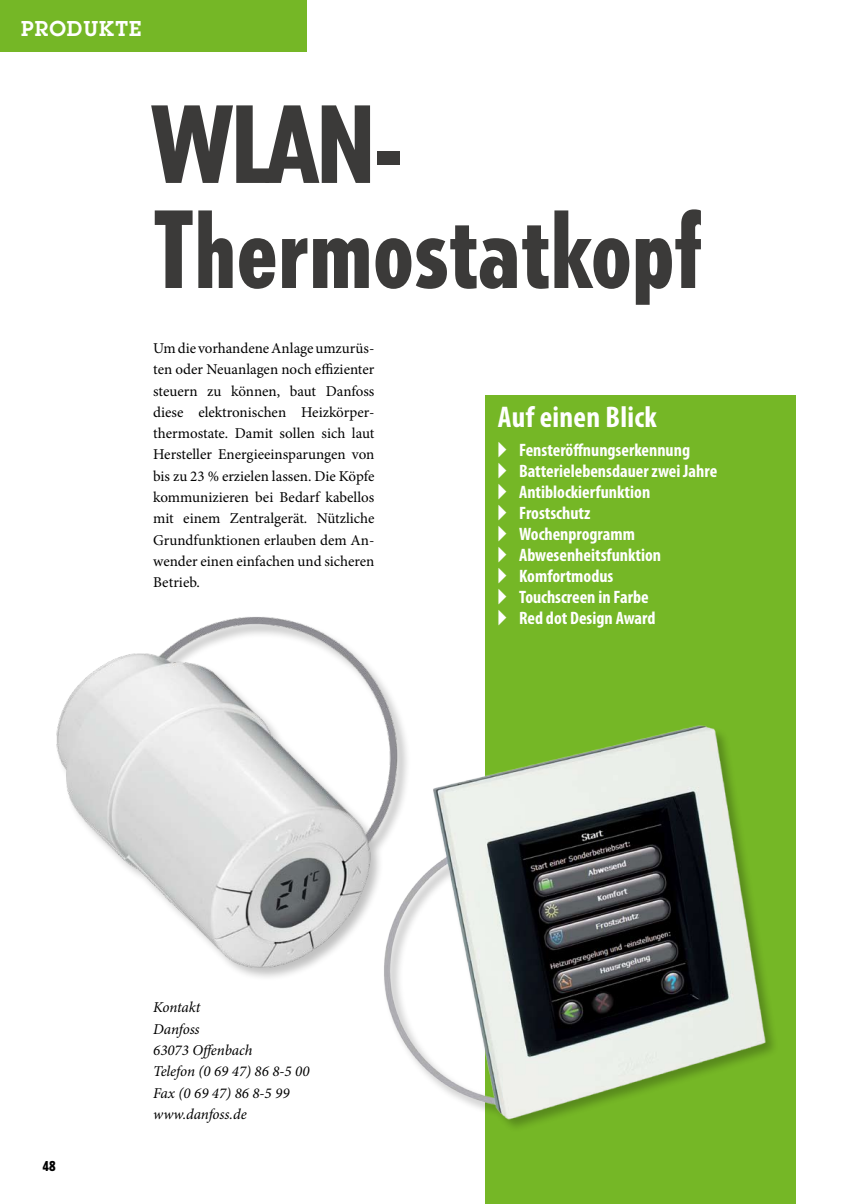
<style>
.page{position:relative;width:851px;height:1204px;background:#fff}
.page>*{position:absolute;margin:0;border:0;box-sizing:border-box;transform-origin:0 0}
.t1{font:800 condensed 105px/105px "Tempo Std";color:#3b3a39}
.t2{font:700 condensed 30px "Myriad Pro";letter-spacing:.01em;color:#fff}
.t3{font:600 21px "Lubalin Graph Std";letter-spacing:.05em;color:#fff}
.t4{font:700 condensed 18px/21px "Myriad Pro";color:#fff}
.t5{font:15px/21.3px "Minion Pro";color:#000;text-align:justify}
.t6{font:italic 15px/21.3px "Minion Pro";letter-spacing:-.005em;color:#000}
.t7{font:800 condensed 13.5px "Tempo Std";color:#000}
</style>
<div class="page">
<img style="left:56px;top:617px;width:320px;height:361px">
<div style="left:0;top:0;width:306px;height:51px;background:#75b726"></div>
<div style="left:485px;top:395px;width:310px;height:808px;background:#75b726"></div>
<img style="left:376px;top:675px;width:398px;height:453px">
<h3 class="t3" style="left:21px;top:15px;width:121px">PRODUKTE</h3>
<h1 class="t1" style="left:153px;top:91px;width:550px">WLAN-<br>Thermostatkopf</h1>
<p class="t5" style="left:153px;top:338px;width:223px">Um die vorhandene Anlage umzurüs&shy;ten oder Neuanlagen noch effizienter steuern zu können, baut Danfoss diese elektronischen Heizkörper&shy;thermostate. Damit sollen sich laut Hersteller Energieeinsparungen von bis zu 23 % erzielen lassen. Die Köpfe kommunizieren bei Bedarf kabellos mit einem Zentralgerät. Nützliche Grundfunktionen erlauben dem An&shy;wender einen einfachen und sicheren Betrieb.</p>
<h2 class="t2" style="left:497px;top:398px;width:160px">Auf einen Blick</h2>
<p class="t4" style="left:497px;top:439px;width:221px">▸ Fensteröffnungserkennung<br>▸ Batterielebensdauer zwei Jahre ▸ Antiblockierfunktion<br>▸ Frostschutz<br>▸ Wochenprogramm<br>▸ Abwesenheitsfunktion<br>▸ Komfortmodus<br>▸ Touchscreen in Farbe<br>▸ Red dot Design Award</p>
<p class="t7" style="left:43px;top:1157px;width:14px">48</p>
<p class="t6" style="left:153px;top:996px;width:158px">Kontakt<br>Danfoss<br>63073 Offenbach<br>Telefon (0 69 47) 86 8-5 00<br>Fax (0 69 47) 86 8-5 99 www.danfoss.de</p>
</div>
